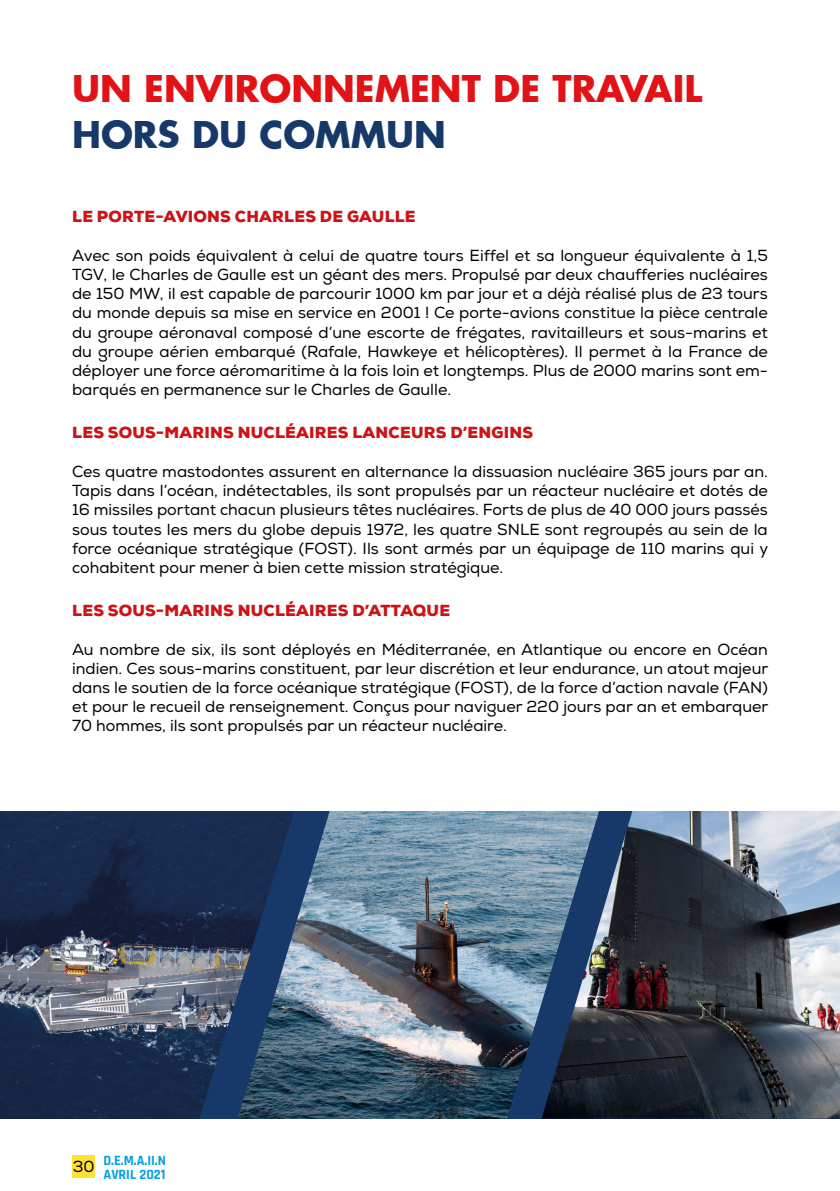
<style>
.page{position:relative;width:840px;height:1191px;background:#fff}
.page>*{position:absolute;margin:0;border:0;box-sizing:border-box;transform-origin:0 0}
.t1{font:700 36px "Futura";color:#e11316}
.t2{font:700 36px "Futura";color:#173969}
.t3{font:16px/19.2px "Nexa";color:#000;text-align:justify}
.t4{font:900 16px "Nexa";letter-spacing:.015em;color:#cd1316}
.t5{font:700 14px/14px "Rajdhani";color:#009fe3}
</style>
<div class="page">
<div style="left:72px;top:1155px;width:23px;height:23px;background:#ffe037"></div>
<img style="left:0;top:811px;width:237px;height:308px">
<img style="left:598px;top:811px;width:241px;height:307px">
<img style="left:237px;top:811px;width:361px;height:308px">
<h1 class="t1" style="left:72px;top:63px;width:631px">UN ENVIRONNEMENT DE TRAVAIL</h1>
<h1 class="t2" style="left:72px;top:110px;width:375px">HORS DU COMMUN</h1>
<p class="t4" style="left:72px;top:206px;width:345px">LE PORTE-AVIONS CHARLES DE GAULLE</p>
<p class="t3" style="left:72px;top:246px;width:697px">Avec son poids équivalent à celui de quatre tours Eiffel et sa longueur équivalente à 1,5<br>TGV, le Charles de Gaulle est un géant des mers. Propulsé par deux chaufferies nucléaires de 150 MW, il est capable de parcourir 1000 km par jour et a déjà réalisé plus de 23 tours du monde depuis sa mise en service en 2001 ! Ce porte-avions constitue la pièce centrale du groupe aéronaval composé d’une escorte de frégates, ravitailleurs et sous-marins et du groupe aérien embarqué (Rafale, Hawkeye et hélicoptères). Il permet à la France de déployer une force aéromaritime à la fois loin et longtemps. Plus de 2000 marins sont em&shy;barqués en permanence sur le Charles de Gaulle.</p>
<p class="t4" style="left:72px;top:422px;width:462px">LES SOUS-MARINS NUCLÉAIRES LANCEURS D’ENGINS</p>
<p class="t3" style="left:72px;top:462px;width:697px">Ces quatre mastodontes assurent en alternance la dissuasion nucléaire 365 jours par an.<br>Tapis dans l’océan, indétectables, ils sont propulsés par un réacteur nucléaire et dotés de 16 missiles portant chacun plusieurs têtes nucléaires. Forts de plus de 40 000 jours passés sous toutes les mers du globe depuis 1972, les quatre SNLE sont regroupés au sein de la force océanique stratégique (FOST). Ils sont armés par un équipage de 110 marins qui y cohabitent pour mener à bien cette mission stratégique.</p>
<p class="t4" style="left:72px;top:600px;width:379px">LES SOUS-MARINS NUCLÉAIRES D’ATTAQUE</p>
<p class="t3" style="left:72px;top:640px;width:697px">Au nombre de six, ils sont déployés en Méditerranée, en Atlantique ou encore en Océan indien. Ces sous-marins constituent, par leur discrétion et leur endurance, un atout majeur dans le soutien de la force océanique stratégique (FOST), de la force d’action navale (FAN) et pour le recueil de renseignement. Conçus pour naviguer 220 jours par an et embarquer 70 hommes, ils sont propulsés par un réacteur nucléaire.</p>
<p class="t3" style="left:73px;top:1157px;width:23px">30</p>
<p class="t5" style="left:103px;top:1153px;width:64px">D.E.M.A.II.N<br>AVRIL 2021</p>
</div>
